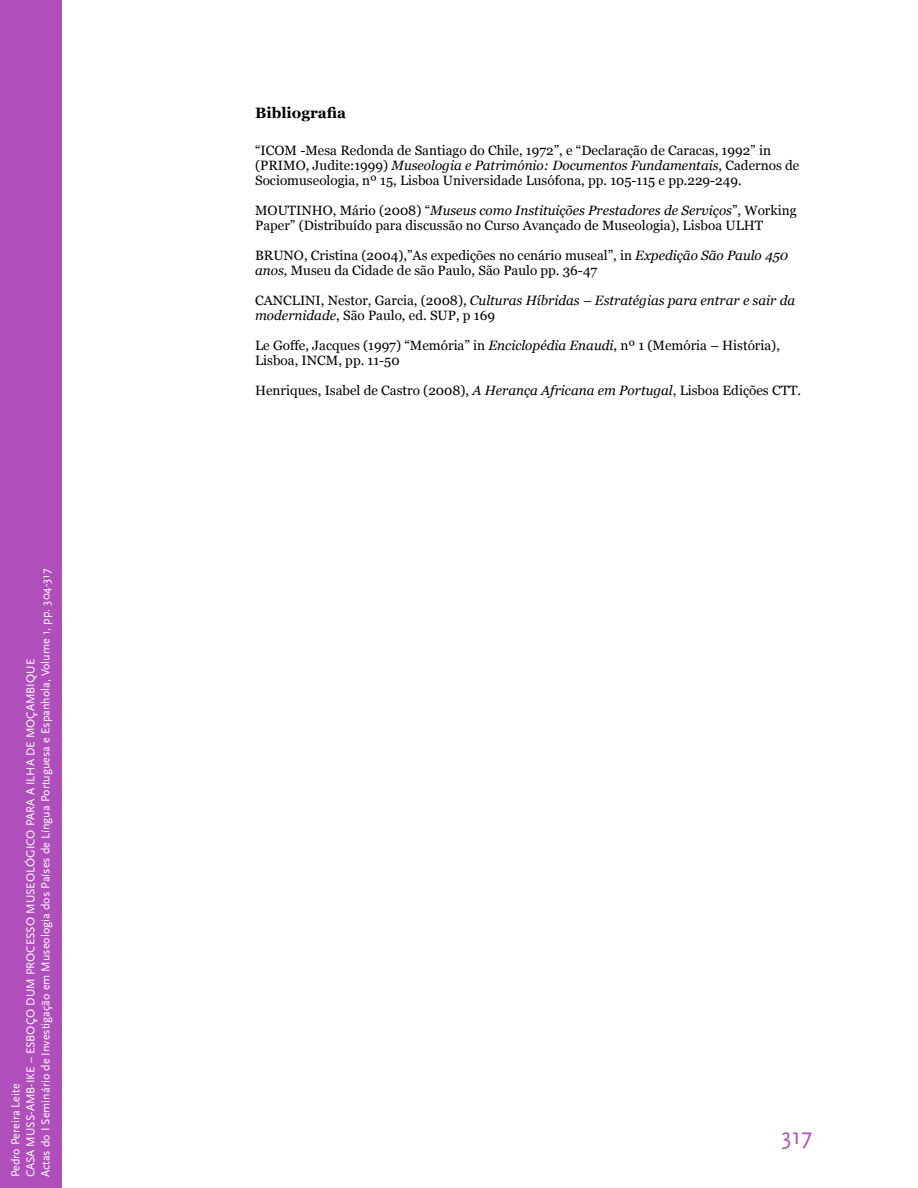
<style>
.page{position:relative;width:918px;height:1188px;background:#fff}
.page>*{position:absolute;margin:0;border:0;box-sizing:border-box;transform-origin:0 0}
.t1{font:24px "Scala Sans Pro";color:#b04fbb}
.t2{font:700 15px "Georgia";color:#000}
.t3{font:13.5px/15px "Georgia";color:#000}
.t4{font:italic 13.5px/15px "Georgia";color:#000}
.t5{font:12px/15px "Scala Sans Pro";color:#fff}
.s1{font-style:italic}
.s2{font-style:normal}
</style>
<div class="page">
<div style="left:0;top:0;width:62px;height:1188px;background:#b04fbb"></div>
<p class="t5" style="left:9px;top:1177px;width:610px;rotate:-90deg">Pedro Pereira Leite<br>CASA MUSS-AMB-IKE – ESBOÇO DUM PROCESSO MUSEOLÓGICO PARA A ILHA DE MOÇAMBIQUE<br>Actas do I Seminário de Investigação em Museologia dos Países de Língua Portuguesa e Espanhola, Volume 1, pp. 304-317</p>
<p class="t2" style="left:255px;top:106px;width:93px">Bibliografia</p>
<p class="t3" style="left:255px;top:144px;width:546px">“ICOM -Mesa Redonda de Santiago do Chile, 1972”, e “Declaração de Caracas, 1992” in (PRIMO, Judite:1999) <span class="s1">Museologia e Património: Documentos Fundamentais</span>, Cadernos de<br>Sociomuseologia, nº 15, Lisboa Universidade Lusófona, pp. 105-115 e pp.229-249.</p>
<p class="t3" style="left:255px;top:204px;width:543px">MOUTINHO, Mário (2008) “<span class="s1">Museus como Instituições Prestadores de Serviços</span>”, Working<br>Paper” (Distribuído para discussão no Curso Avançado de Museologia), Lisboa ULHT</p>
<p class="t3" style="left:255px;top:249px;width:535px">BRUNO, Cristina (2004),”As expedições no cenário museal”, in <span class="s1">Expedição São Paulo 450 anos,</span> Museu da Cidade de são Paulo, São Paulo pp. 36-47</p>
<p class="t4" style="left:255px;top:294px;width:542px"><span class="s2">CANCLINI, Nestor, Garcia, (2008),</span> Culturas Híbridas – Estratégias para entrar e sair da modernidade<span class="s2">, São Paulo, ed. SUP, p 169</span></p>
<p class="t3" style="left:255px;top:339px;width:526px">Le Goffe, Jacques (1997) “Memória” in <span class="s1">Enciclopédia Enaudi</span>, nº 1 (Memória – História),<br>Lisboa, INCM, pp. 11-50</p>
<p class="t3" style="left:255px;top:384px;width:547px">Henriques, Isabel de Castro (2008), <span class="s1">A Herança Africana em Portugal</span>, Lisboa Edições CTT.</p>
<h1 class="t1" style="left:781px;top:1124px;width:32px">317</h1>
</div>
